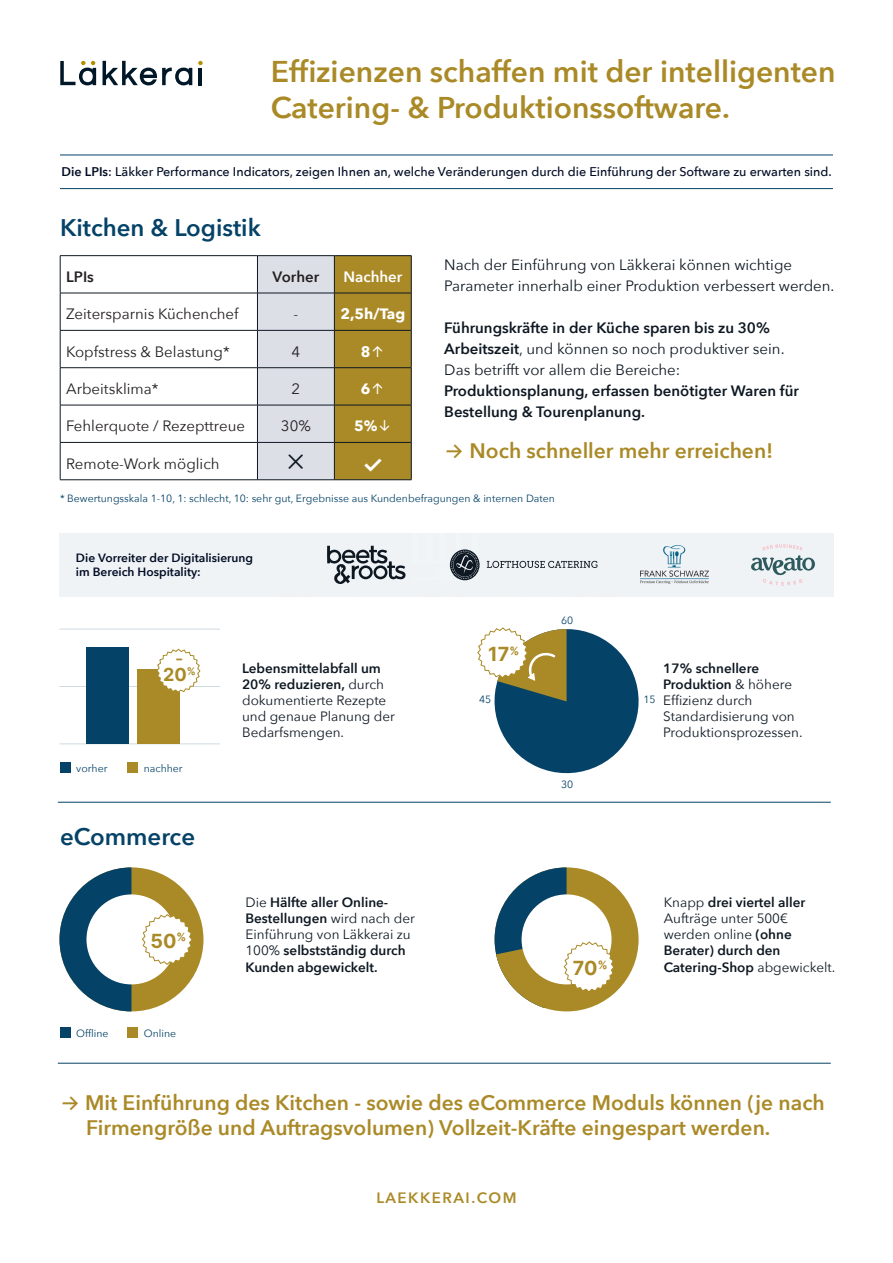
<style>
.page{position:relative;width:893px;height:1263px;background:#fff}
.page>*{position:absolute;margin:0;border:0;box-sizing:border-box;transform-origin:0 0}
.t1{font:600 30px/36px "Avenir Next";color:#aa8a27}
.t2{font:600 24px "Avenir Next";color:#054267}
.t3{font:600 24px "Inter";color:#fff}
.t4{font:600 21px "Avenir Next";color:#aa8a27}
.t5{font:700 19.5px "Inter";color:#aa8a27}
.t6{font:700 18px "Inter";color:#aa8a27}
.t7{font:500 18px "Inter";color:#aa8a27}
.t8{font:600 15px/21px "Avenir Next";color:#0e1822}
.t9{font:15px/21px "Avenir Next";color:#0e1822}
.t10{font:15px "Avenir Next";color:#231f20}
.t11{font:700 15px "Avenir Next";color:#fff}
.t12{font:600 15px "Avenir Next";letter-spacing:.1em;color:#aa8a27}
.t13{font:600 15px "Avenir Next";color:#231f20}
.t14{font:600 15px "Avenir Next";color:#fff}
.t15{font:600 13.5px/16.2px "Avenir Next";color:#0e1822}
.t16{font:13.5px/16.2px "Avenir Next";color:#0e1822}
.t17{font:500 12.6px "Avenir Next";color:#000c24}
.t18{font:600 12px "Avenir Next";color:#000c24}
.t19{font:10.5px "Avenir Next";color:#054267}
.s1{font-weight:600}
.s2{font-weight:400}
.s3{font-family:"Inter";font-weight:400}
.s4{font-family:"Inter";font-weight:500}
</style>
<div class="page">
<div style="left:59px;top:533px;width:774px;height:64px;background:#f0f3f6"></div>
<hr style="left:58px;top:802px;width:773px;height:1px;background:#054267">
<hr style="left:59px;top:743px;width:161px;height:1px;background:#054267">
<hr style="left:59px;top:686px;width:161px;height:1px;background:#054267">
<hr style="left:59px;top:629px;width:161px;height:1px;background:#054267">
<hr style="left:58px;top:1063px;width:773px;height:1px;background:#054267">
<hr style="left:60px;top:155px;width:773px;height:1px;background:#054267">
<hr style="left:60px;top:188px;width:773px;height:1px;background:#054267">
<hr style="left:60px;top:293px;width:197px;height:1px;background:#0e1822">
<hr style="left:60px;top:330px;width:197px;height:1px;background:#0e1822">
<hr style="left:60px;top:367px;width:197px;height:1px;background:#0e1822">
<hr style="left:60px;top:405px;width:197px;height:1px;background:#0e1822">
<hr style="left:60px;top:442px;width:197px;height:1px;background:#0e1822">
<hr style="left:60px;top:255px;width:197px;height:1px;background:#0e1822">
<hr style="left:60px;top:256px;width:1px;height:37px;background:#0e1822">
<hr style="left:257px;top:255px;width:77px;height:1px;background:#0e1822">
<hr style="left:334px;top:255px;width:77px;height:1px;background:#0e1822">
<hr style="left:411px;top:256px;width:1px;height:37px;background:#0e1822">
<hr style="left:60px;top:293px;width:1px;height:37px;background:#0e1822">
<hr style="left:411px;top:293px;width:1px;height:37px;background:#0e1822">
<hr style="left:60px;top:331px;width:1px;height:36px;background:#0e1822">
<hr style="left:411px;top:331px;width:1px;height:36px;background:#0e1822">
<hr style="left:60px;top:368px;width:1px;height:37px;background:#0e1822">
<hr style="left:411px;top:368px;width:1px;height:37px;background:#0e1822">
<hr style="left:60px;top:405px;width:1px;height:37px;background:#0e1822">
<hr style="left:411px;top:405px;width:1px;height:37px;background:#0e1822">
<hr style="left:60px;top:443px;width:1px;height:37px;background:#0e1822">
<hr style="left:411px;top:443px;width:1px;height:37px;background:#0e1822">
<hr style="left:60px;top:479px;width:197px;height:1px;background:#0e1822">
<div style="left:86px;top:647px;width:42px;height:96px;background:#054267"></div>
<div style="left:137px;top:669px;width:42px;height:74px;background:#aa8a27"></div>
<div style="left:60px;top:762px;width:11px;height:11px;background:#054267"></div>
<div style="left:60px;top:1027px;width:11px;height:10px;background:#054267"></div>
<div style="left:127px;top:762px;width:11px;height:11px;background:#aa8a27"></div>
<div style="left:127px;top:1027px;width:11px;height:10px;background:#aa8a27"></div>
<div style="left:495px;top:867px;width:144px;height:144px;background:#aa8a27;border-radius:50%"></div>
<svg style="left:157px;top:648px;width:44px;height:45px"></svg>
<div style="left:59px;top:867px;width:144px;height:144px;background:#aa8a27;border-radius:50%"></div>
<svg style="left:59px;top:867px;width:72px;height:144px"></svg>
<div style="left:86px;top:894px;width:90px;height:90px;background:#fff;border-radius:50%"></div>
<svg style="left:141px;top:914px;width:51px;height:51px"></svg>
<svg style="left:495px;top:867px;width:120px;height:141px"></svg>
<svg style="left:477px;top:627px;width:162px;height:147px"></svg>
<svg style="left:751px;top:544px;width:64px;height:42px"></svg>
<svg style="left:450px;top:549px;width:30px;height:31px"></svg>
<svg style="left:487px;top:561px;width:110px;height:7px"></svg>
<svg style="left:327px;top:546px;width:79px;height:38px"></svg>
<img style="left:640px;top:545px;width:68px;height:39px">
<svg style="left:103px;top:61px;width:89px;height:24px"></svg>
<hr style="left:199px;top:68px;width:3px;height:17px;background:#001728">
<svg style="left:60px;top:61px;width:36px;height:24px"></svg>
<svg style="left:198px;top:61px;width:5px;height:4px"></svg>
<svg style="left:257px;top:256px;width:154px;height:224px;background:#bcae82"></svg>
<p class="t1" style="left:271px;top:52px;width:566px">Effizienzen schaffen mit der intelligenten<br>Catering- &amp; Produktionssoftware.</p>
<p class="t17" style="left:62px;top:161px;width:772px"><span class="s1">Die LPIs</span>: Läkker Performance Indicators, zeigen Ihnen an, welche Veränderungen durch die Einführung der Software zu erwarten sind.</p>
<p class="t2" style="left:60px;top:207px;width:202px">Kitchen &amp; Logistik</p>
<p class="t9" style="left:444px;top:254px;width:392px">Nach der Einführung von Läkkerai können wichtige<br>Parameter innerhalb einer Produktion verbessert werden.</p>
<p class="t8" style="left:444px;top:317px;width:342px">Führungskräfte in der Küche sparen bis zu 30%<br>Arbeitszeit<span class="s2">, und können so noch produktiver sein.</span></p>
<p class="t9" style="left:444px;top:359px;width:238px">Das betrifft vor allem die Bereiche:</p>
<p class="t8" style="left:444px;top:380px;width:356px">Produktionsplanung, erfassen benötigter Waren für<br>Bestellung &amp; Tourenplanung.</p>
<p class="t13" style="left:66px;top:264px;width:29px">LPIs</p>
<p class="t13" style="left:273px;top:264px;width:48px">Vorher</p>
<p class="t14" style="left:343px;top:264px;width:60px">Nachher</p>
<p class="t10" style="left:66px;top:301px;width:174px">Zeitersparnis Küchenchef</p>
<p class="t10" style="left:294px;top:301px;width:6px">-</p>
<p class="t11" style="left:340px;top:301px;width:66px">2,5h/Tag</p>
<p class="t10" style="left:66px;top:339px;width:165px">Kopfstress &amp; Belastung*</p>
<p class="t10" style="left:292px;top:339px;width:10px">4</p>
<p class="t11" style="left:361px;top:338px;width:26px">8<span class="s3">↑</span></p>
<p class="t10" style="left:66px;top:376px;width:94px">Arbeitsklima*</p>
<p class="t10" style="left:292px;top:376px;width:10px">2</p>
<p class="t11" style="left:361px;top:376px;width:26px">6<span class="s3">↑</span></p>
<p class="t10" style="left:66px;top:413px;width:180px">Fehlerquote / Rezepttreue</p>
<p class="t10" style="left:281px;top:413px;width:31px">30%</p>
<p class="t11" style="left:354px;top:413px;width:39px">5%<span class="s3">↓</span></p>
<p class="t10" style="left:66px;top:451px;width:155px">Remote-Work möglich</p>
<p class="t3" style="left:362px;top:446px;width:23px">✓</p>
<p class="t19" style="left:60px;top:489px;width:496px">* Bewertungsskala 1-10, 1: schlecht, 10: sehr gut, Ergebnisse aus Kundenbefragungen &amp; internen Daten</p>
<p class="t4" style="left:444px;top:433px;width:331px"><span class="s4">→</span> Noch schneller mehr erreichen!</p>
<p class="t18" style="left:76px;top:547px;width:179px">Die Vorreiter der Digitalisierung</p>
<p class="t18" style="left:76px;top:562px;width:126px">im Bereich Hospitality:</p>
<p class="t19" style="left:76px;top:760px;width:33px">vorher</p>
<p class="t7" style="left:175px;top:645px;width:10px">-</p>
<p class="t6" style="left:163px;top:662px;width:34px">20<sup>%</sup></p>
<p class="t19" style="left:144px;top:760px;width:40px">nachher</p>
<p class="t2" style="left:60px;top:816px;width:137px">eCommerce</p>
<p class="t19" style="left:76px;top:1024px;width:34px">Offline</p>
<p class="t5" style="left:150px;top:926px;width:37px">50<sup>%</sup></p>
<p class="t19" style="left:144px;top:1024px;width:34px">Online</p>
<p class="t15" style="left:242px;top:659px;width:143px">Lebensmittelabfall um<br>20% reduzieren, <span class="s2">durch</span></p>
<p class="t16" style="left:242px;top:691px;width:154px">dokumentierte Rezepte und genaue Planung der</p>
<p class="t16" style="left:242px;top:724px;width:104px">Bedarfsmengen.</p>
<p class="t15" style="left:245px;top:894px;width:171px"><span class="s2">Die</span> Hälfte aller Online-<br>Bestellungen <span class="s2">wird nach der<br>Einführung von Läkkerai zu<br>100%</span> selbstständig durch</p>
<p class="t15" style="left:245px;top:958px;width:134px">Kunden abgewickelt.</p>
<p class="t5" style="left:488px;top:640px;width:32px">17<sup>%</sup></p>
<p class="t19" style="left:561px;top:611px;width:14px">60</p>
<p class="t19" style="left:479px;top:690px;width:14px">45</p>
<p class="t19" style="left:643px;top:690px;width:14px">15</p>
<p class="t15" style="left:663px;top:659px;width:97px">17% schnellere</p>
<p class="t15" style="left:663px;top:676px;width:130px">Produktion <span class="s2">&amp; höhere</span></p>
<p class="t16" style="left:663px;top:691px;width:91px">Effizienz durch</p>
<p class="t16" style="left:663px;top:708px;width:133px">Standardisierung von</p>
<p class="t16" style="left:663px;top:724px;width:141px">Produktionsprozessen.</p>
<p class="t19" style="left:561px;top:775px;width:14px">30</p>
<p class="t5" style="left:573px;top:954px;width:36px">70<sup>%</sup></p>
<p class="t15" style="left:664px;top:894px;width:173px"><span class="s2">Knapp</span> drei viertel aller<br><span class="s2">Aufträge unter 500€ werden online</span> (ohne<br>Berater) durch den<br>Catering-Shop <span class="s2">abgewickelt.</span></p>
<p class="t4" style="left:60px;top:1084px;width:766px"><span class="s4">→</span> Mit Einführung des Kitchen - sowie des eCommerce Moduls können (je nach</p>
<p class="t4" style="left:86px;top:1109px;width:686px">Firmengröße und Auftragsvolumen) Vollzeit-Kräfte eingespart werden.</p>
<p class="t12" style="left:376px;top:1185px;width:142px">LAEKKERAI.COM</p>
</div>
